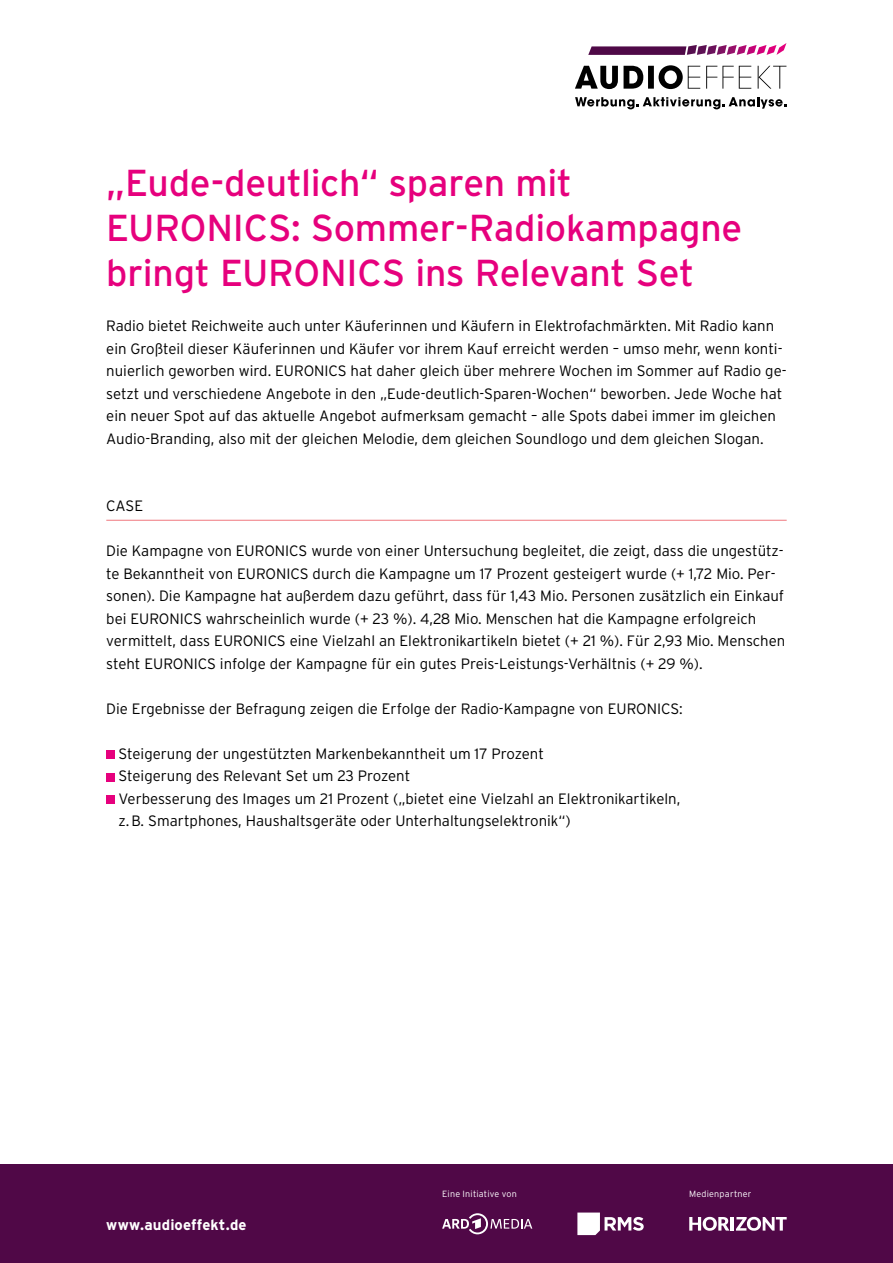
<style>
.page{position:relative;width:893px;height:1263px;background:#fff}
.page>*{position:absolute;margin:0;border:0;box-sizing:border-box;transform-origin:0 0}
.t1{font:37.5px/45px "Interstate";letter-spacing:-.01em;color:#e6007d}
.t2{font:300 15px/22.5px "Interstate";color:#000}
.t3{font:700 15px "Interstate";letter-spacing:.01em;color:#fff}
.t4{font:300 9px "Interstate";letter-spacing:.025em;color:#fff}
</style>
<div class="page">
<svg style="left:588px;top:43px;width:198px;height:12px"></svg>
<svg style="left:575px;top:65px;width:211px;height:24px"></svg>
<svg style="left:575px;top:97px;width:211px;height:12px"></svg>
<div style="left:0;top:1164px;width:893px;height:99px;background:#500847"></div>
<hr style="left:106px;top:520px;width:681px;height:1px;background:#ef787e">
<div style="left:106px;top:751px;width:9px;height:8px;background:#e6007d"></div>
<div style="left:106px;top:773px;width:9px;height:8px;background:#e6007d"></div>
<div style="left:106px;top:796px;width:9px;height:8px;background:#e6007d"></div>
<svg style="left:577px;top:1212px;width:67px;height:23px"></svg>
<svg style="left:442px;top:1213px;width:90px;height:21px"></svg>
<svg style="left:689px;top:1217px;width:98px;height:14px"></svg>
<h1 class="t1" style="left:106px;top:160px;width:638px">„Eude-deutlich“ sparen mit<br>EURONICS: Sommer-Radiokampagne bringt EURONICS ins Relevant Set</h1>
<p class="t2" style="left:106px;top:315px;width:682px">Radio bietet Reichweite auch unter Käuferinnen und Käufern in Elektrofachmärkten. Mit Radio kann ein Großteil dieser Käuferinnen und Käufer vor ihrem Kauf erreicht werden – umso mehr, wenn konti&shy;nuierlich geworben wird. EURONICS hat daher gleich über mehrere Wochen im Sommer auf Radio ge&shy;setzt und verschiedene Angebote in den „Eude-deutlich-Sparen-Wochen“ beworben. Jede Woche hat ein neuer Spot auf das aktuelle Angebot aufmerksam gemacht – alle Spots dabei immer im gleichen Audio-Branding, also mit der gleichen Melodie, dem gleichen Soundlogo und dem gleichen Slogan.</p>
<p class="t2" style="left:106px;top:495px;width:38px">CASE</p>
<p class="t2" style="left:106px;top:540px;width:681px">Die Kampagne von EURONICS wurde von einer Untersuchung begleitet, die zeigt, dass die ungestütz&shy;te Bekanntheit von EURONICS durch die Kampagne um 17 Prozent gesteigert wurde (+ 1,72 Mio. Per&shy;sonen). Die Kampagne hat außerdem dazu geführt, dass für 1,43 Mio. Personen zusätzlich ein Einkauf bei EURONICS wahrscheinlich wurde (+ 23 %). 4,28 Mio. Menschen hat die Kampagne erfolgreich vermittelt, dass EURONICS eine Vielzahl an Elektronikartikeln bietet (+ 21 %). Für 2,93 Mio. Menschen steht EURONICS infolge der Kampagne für ein gutes Preis-Leistungs-Verhältnis (+ 29 %).</p>
<p class="t2" style="left:106px;top:697px;width:578px">Die Ergebnisse der Befragung zeigen die Erfolge der Radio-Kampagne von EURONICS:</p>
<p class="t2" style="left:118px;top:742px;width:563px">Steigerung der ungestützten Markenbekanntheit um 17 Prozent<br>Steigerung des Relevant Set um 23 Prozent<br>Verbesserung des Images um 21 Prozent („bietet eine Vielzahl an Elektronikartikeln, z.B. Smartphones, Haushaltsgeräte oder Unterhaltungselektronik“)</p>
<p class="t3" style="left:106px;top:1216px;width:142px">www.audioeffekt.de</p>
<p class="t4" style="left:442px;top:1189px;width:76px">Eine Initiative von</p>
<p class="t4" style="left:689px;top:1189px;width:64px">Medienpartner</p>
</div>
